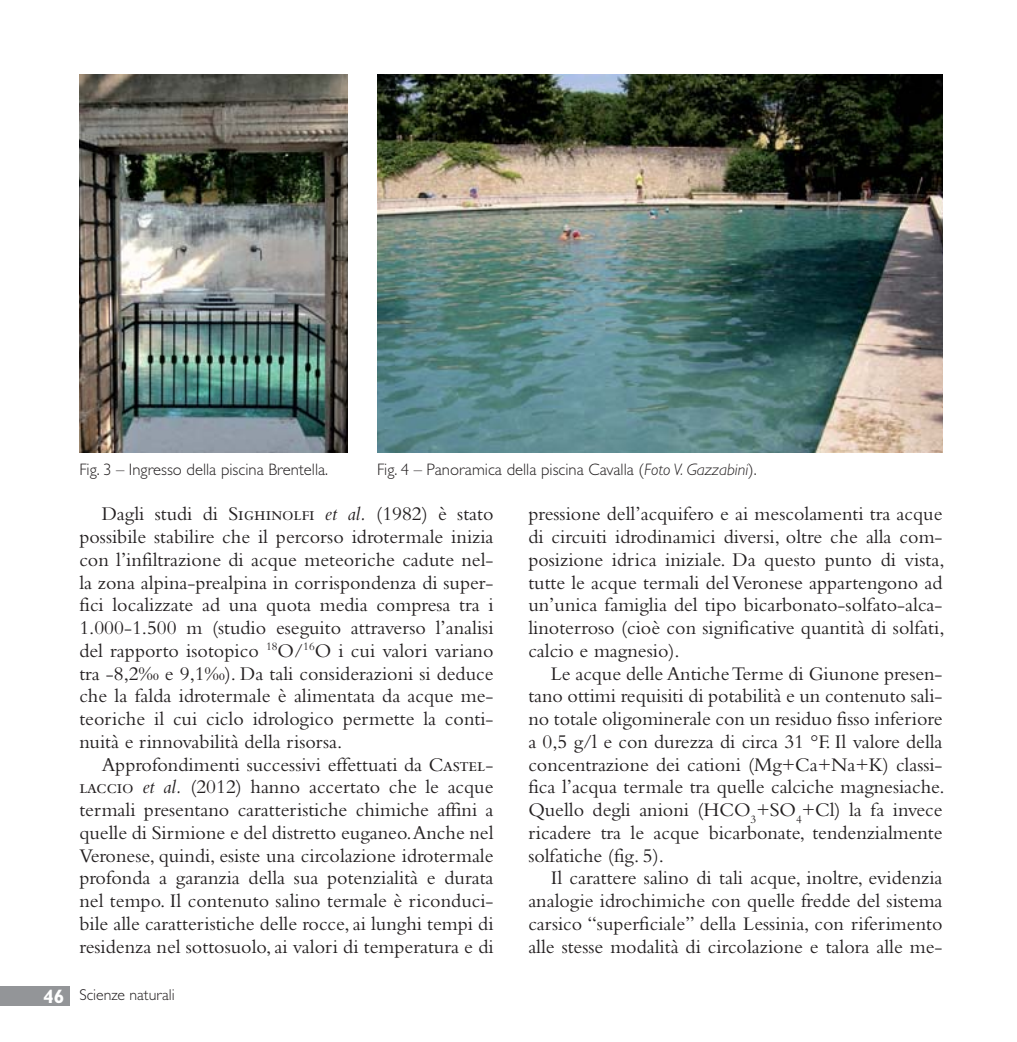
<style>
.page{position:relative;width:1017px;height:1042px;background:#fff}
.page>*{position:absolute;margin:0;border:0;box-sizing:border-box;transform-origin:0 0}
.t1{font:20.12px/22.8px "Bembo Std";color:#231f20;text-align:justify}
.t2{font:300 16.62px "Gill Sans Std";color:#231f20}
.t3{font:300 15.75px "Gill Sans Std";color:#231f20}
.s1{font-style:italic}
.s2{font-family:"Bembo SC"}
.s3{font-weight:700;font-size:19.25px;color:#fff}
</style>
<div class="page">
<div style="left:0;top:986px;width:69px;height:20px;background:#939598"></div>
<img style="left:79px;top:74px;width:268px;height:378px">
<img style="left:377px;top:74px;width:566px;height:378px">
<p class="t2" style="left:79px;top:463px;width:250px">Fig. 3 – Ingresso della piscina Brentella.</p>
<p class="t2" style="left:377px;top:463px;width:381px">Fig. 4 – Panoramica della piscina Cavalla (<span class="s1">Foto V. Gazzabini</span>).</p>
<p class="t1" style="left:79px;top:505px;width:416px;text-indent:22px">Dagli studi di <span class="s2">Sighinolfi</span> <span class="s1">et al.</span> (1982) è stato possibile stabilire che il percorso idrotermale inizia con l’infiltrazione di acque meteoriche cadute nel&shy;la zona alpina-prealpina in corrispondenza di super&shy;fici localizzate ad una quota media compresa tra i 1.000-1.500 m (studio eseguito attraverso l’analisi del rapporto isotopico <sup>18</sup>O/<sup>16</sup>O i cui valori variano tra -8,2‰ e 9,1‰). Da tali considerazioni si deduce che la falda idrotermale è alimentata da acque me&shy;teoriche il cui ciclo idrologico permette la conti&shy;nuità e rinnovabilità della risorsa.</p>
<p class="t1" style="left:79px;top:755px;width:416px;text-indent:22px">Approfondimenti successivi effettuati da <span class="s2">Castel&shy;laccio</span> <span class="s1">et al.</span> (2012) hanno accertato che le acque termali presentano caratteristiche chimiche affini a quelle di Sirmione e del distretto euganeo.Anche nel Veronese, quindi, esiste una circolazione idrotermale profonda a garanzia della sua potenzialità e durata nel tempo. Il contenuto salino termale è riconduci&shy;bile alle caratteristiche delle rocce, ai lunghi tempi di residenza nel sottosuolo, ai valori di temperatura e di</p>
<p class="t1" style="left:528px;top:505px;width:418px">pressione dell’acquifero e ai mescolamenti tra acque di circuiti idrodinamici diversi, oltre che alla com&shy;posizione idrica iniziale. Da questo punto di vista, tutte le acque termali del Veronese appartengono ad un’unica famiglia del tipo bicarbonato-solfato-alca&shy;linoterroso (cioè con significative quantità di solfati, calcio e magnesio).</p>
<p class="t1" style="left:528px;top:664px;width:418px;text-indent:22px">Le acque delle Antiche Terme di Giunone presen&shy;tano ottimi requisiti di potabilità e un contenuto sali&shy;no totale oligominerale con un residuo fisso inferiore a 0,5 g/l e con durezza di circa 31 °F. Il valore della concentrazione dei cationi (Mg+Ca+Na+K) classi&shy;fica l’acqua termale tra quelle calciche magnesiache.<br>Quello degli anioni (HCO<sub>3</sub>+SO<sub>4</sub>+Cl) la fa invece ricadere tra le acque bicarbonate, tendenzialmente solfatiche (fig. 5).</p>
<p class="t1" style="left:528px;top:869px;width:416px;text-indent:22px">Il carattere salino di tali acque, inoltre, evidenzia analogie idrochimiche con quelle fredde del sistema carsico “superficiale” della Lessinia, con riferimento alle stesse modalità di circolazione e talora alle me-</p>
<p class="t3" style="left:43px;top:989px;width:133px"><span class="s3">46</span> Scienze naturali</p>
</div>
